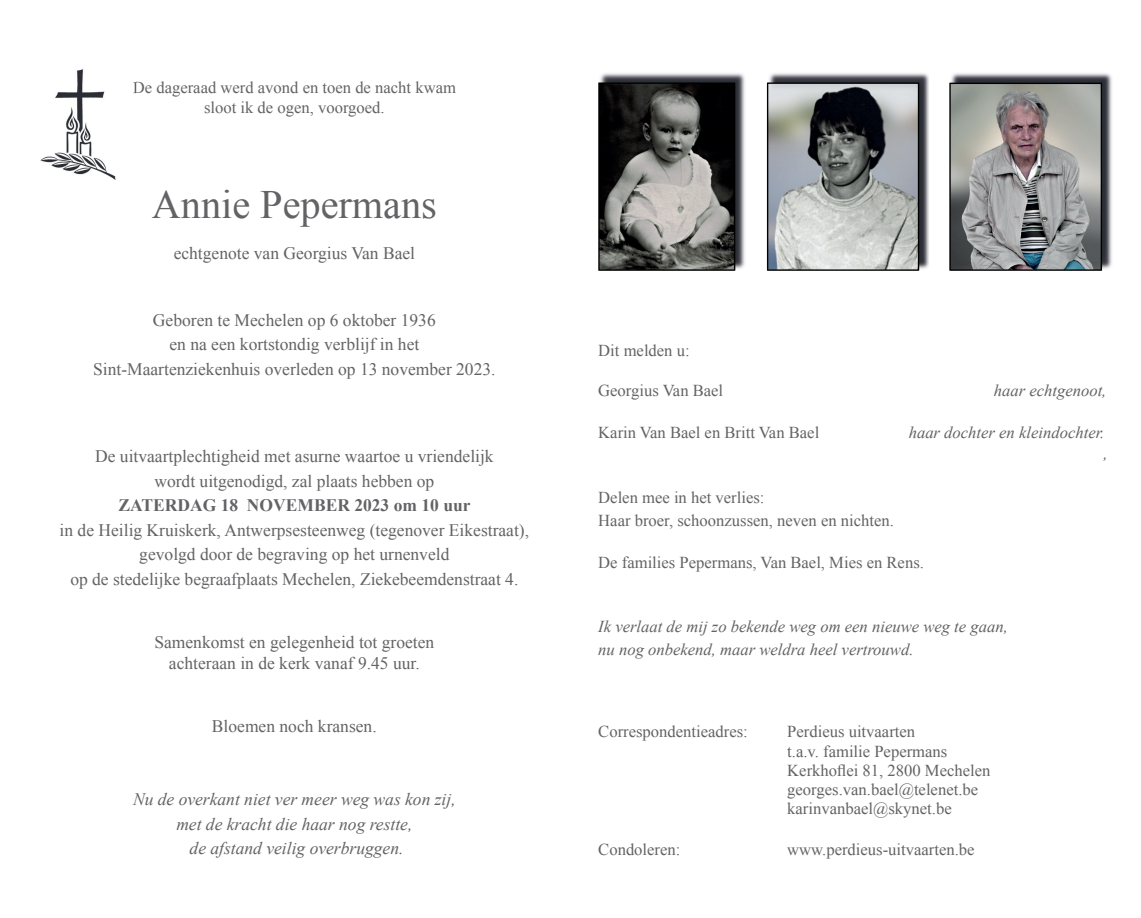
<style>
.page{position:relative;width:1141px;height:918px;background:#fff}
.page>*{position:absolute;margin:0;border:0;box-sizing:border-box;transform-origin:0 0}
.t1{font:40.25px "Times New Roman";color:#636366}
.t2{font:17.5px/24.5px "Times New Roman";color:#636366;text-align:center}
.t3{font:italic 17.5px/24.5px "Times New Roman";color:#636366;text-align:center}
.t4{font:700 17.5px "Times New Roman";color:#636366}
.t5{font:16.62px/19.2px "Times New Roman";color:#636366}
.t6{font:italic 16.62px/21px "Times New Roman";color:#636366;text-align:right}
</style>
<div class="page">
<img style="left:40px;top:69px;width:76px;height:111px">
<img style="left:133px;top:82px;width:3px;height:12px">
<img style="left:600px;top:73px;width:145px;height:198px">
<svg style="left:598px;top:82px;width:137px;height:189px;background:#585856"></svg>
<img style="left:769px;top:73px;width:160px;height:198px">
<svg style="left:767px;top:82px;width:152px;height:189px;background:#979b9b"></svg>
<img style="left:949px;top:73px;width:163px;height:197px">
<svg style="left:949px;top:83px;width:153px;height:188px;background:#919190"></svg>
<p class="t5" style="left:133px;top:77px;width:325px;line-height:19.9px;text-align:center">De dageraad werd avond en toen de nacht kwam sloot ik de ogen, voorgoed.</p>
<h1 class="t1" style="left:152px;top:178px;width:287px">Annie Pepermans</h1>
<p class="t2" style="left:174px;top:241px;width:243px">echtgenote van Georgius Van Bael</p>
<p class="t2" style="left:93px;top:307px;width:404px">Geboren te Mechelen op 6 oktober 1936<br>en na een kortstondig verblijf in het<br>Sint-Maartenziekenhuis overleden op 13 november 2023.</p>
<p class="t2" style="left:95px;top:444px;width:400px">De uitvaartplechtigheid met asurne waartoe u vriendelijk wordt uitgenodigd, zal plaats hebben op</p>
<p class="t4" style="left:118px;top:493px;width:354px">ZATERDAG 18 NOVEMBER 2023 om 10 uur</p>
<p class="t2" style="left:60px;top:517px;width:471px">in de Heilig Kruiskerk, Antwerpsesteenweg (tegenover Eikestraat), gevolgd door de begraving op het urnenveld<br>op de stedelijke begraafplaats Mechelen, Ziekebeemdenstraat 4.</p>
<p class="t2" style="left:154px;top:631px;width:281px;line-height:21px">Samenkomst en gelegenheid tot groeten achteraan in de kerk vanaf 9.45 uur.</p>
<p class="t2" style="left:212px;top:713px;width:166px">Bloemen noch kransen.</p>
<p class="t3" style="left:133px;top:786px;width:324px">Nu de overkant niet ver meer weg was kon zij, met de kracht die haar nog restte,<br>de afstand veilig overbruggen.</p>
<p class="t5" style="left:598px;top:341px;width:93px">Dit melden u:</p>
<p class="t5" style="left:598px;top:380px;width:126px">Georgius Van Bael</p>
<p class="t6" style="left:994px;top:379px;width:114px">haar echtgenoot,</p>
<p class="t5" style="left:598px;top:422px;width:223px">Karin Van Bael en Britt Van Bael</p>
<p class="t6" style="left:909px;top:421px;width:201px">haar dochter en kleindochter. ,</p>
<p class="t5" style="left:598px;top:485px;width:297px;line-height:22.8px">Delen mee in het verlies:<br>Haar broer, schoonzussen, neven en nichten.</p>
<p class="t5" style="left:598px;top:552px;width:327px">De families Pepermans, Van Bael, Mies en Rens.</p>
<p class="t6" style="left:598px;top:615px;width:411px;line-height:22.8px;text-align:left">Ik verlaat de mij zo bekende weg om een nieuwe weg te gaan, nu nog onbekend, maar weldra heel vertrouwd.</p>
<p class="t5" style="left:598px;top:722px;width:151px">Correspondentieadres:</p>
<p class="t5" style="left:787px;top:722px;width:205px">Perdieus uitvaarten<br>t.a.v. familie Pepermans<br>Kerkhoflei 81, 2800 Mechelen georges.van.bael@telenet.be karinvanbael@skynet.be</p>
<p class="t5" style="left:598px;top:840px;width:84px">Condoleren:</p>
<p class="t5" style="left:787px;top:840px;width:189px">www.perdieus-uitvaarten.be</p>
</div>
